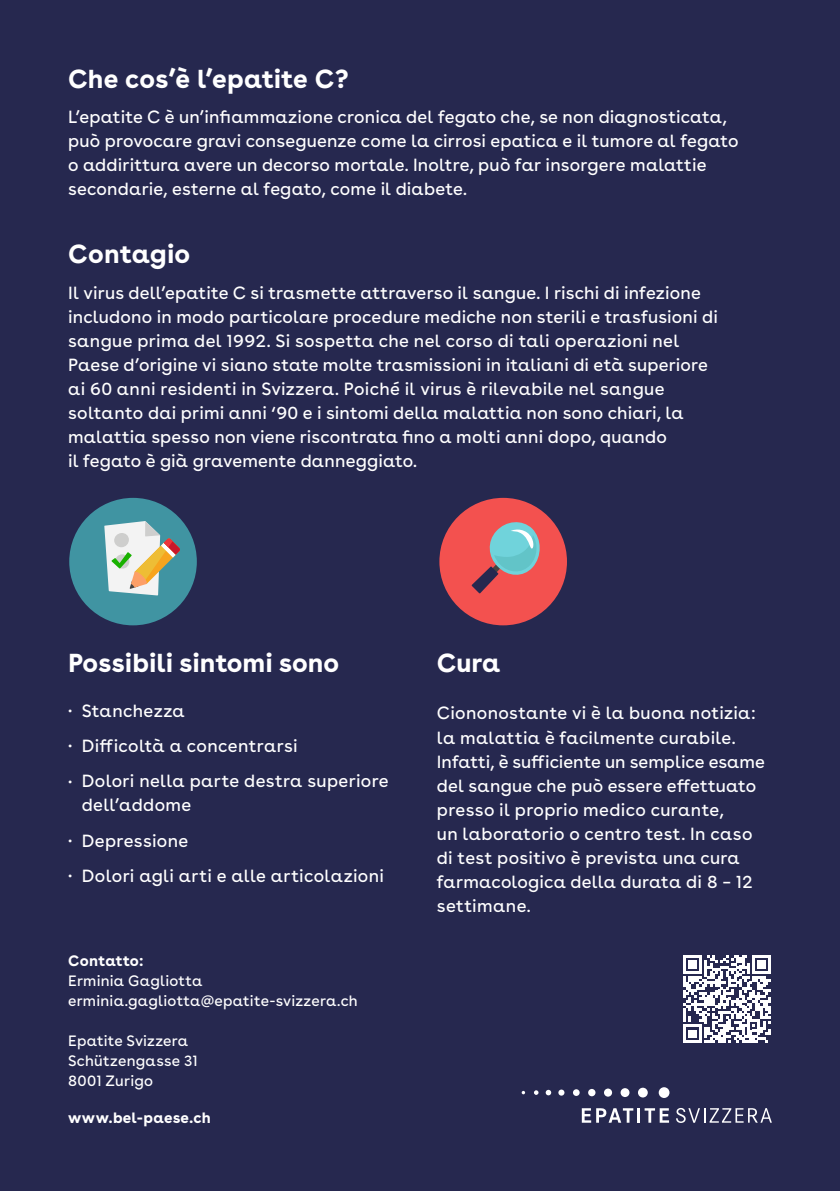
<style>
.page{position:relative;width:840px;height:1191px;background:#fff}
.page>*{position:absolute;margin:0;border:0;box-sizing:border-box;transform-origin:0 0}
.t1{font:700 26px "Buenos Aires";color:#fff}
.t2{font:17.6px/24px "Buenos Aires";letter-spacing:.01em;color:#fff}
.t3{font:15px/20px "Buenos Aires";letter-spacing:.015em;color:#fff}
.t4{font:700 15px "Buenos Aires";letter-spacing:.02em;color:#fff}
</style>
<div class="page">
<div style="left:0;top:0;width:839px;height:1191px;background:#26284f"></div>
<svg style="left:581px;top:1108px;width:52px;height:14px"></svg>
<hr style="left:637px;top:1108px;width:3px;height:14px;background:#fff">
<svg style="left:644px;top:1108px;width:24px;height:14px"></svg>
<svg style="left:521px;top:1090px;width:4px;height:4px"></svg>
<svg style="left:534px;top:1090px;width:4px;height:4px"></svg>
<svg style="left:545px;top:1089px;width:6px;height:6px"></svg>
<svg style="left:558px;top:1089px;width:6px;height:6px"></svg>
<svg style="left:572px;top:1089px;width:7px;height:7px"></svg>
<svg style="left:587px;top:1089px;width:8px;height:7px"></svg>
<svg style="left:603px;top:1088px;width:8px;height:8px"></svg>
<div style="left:620px;top:1088px;width:9px;height:9px;background:#fff;border-radius:50%"></div>
<svg style="left:637px;top:1087px;width:10px;height:10px"></svg>
<div style="left:658px;top:1087px;width:11px;height:11px;background:#fff;border-radius:50%"></div>
<svg style="left:676px;top:1108px;width:95px;height:15px"></svg>
<div style="left:69px;top:498px;width:128px;height:127px;background:#4094a2;border-radius:50%"></div>
<svg style="left:104px;top:521px;width:76px;height:74px"></svg>
<div style="left:439px;top:498px;width:127px;height:127px;background:#f3514f;border-radius:50%"></div>
<svg style="left:471px;top:522px;width:69px;height:71px"></svg>
<svg style="left:683px;top:955px;width:87px;height:87px"></svg>
<h1 class="t1" style="left:68px;top:56px;width:282px">Che cos’è l’epatite C?</h1>
<p class="t2" style="left:68px;top:103px;width:671px">L’epatite C è un’infiammazione cronica del fegato che, se non diagnosticata, può provocare gravi conseguenze come la cirrosi epatica e il tumore al fegato o addirittura avere un decorso mortale. Inoltre, può far insorgere malattie secondarie, esterne al fegato, come il diabete.</p>
<h1 class="t1" style="left:68px;top:232px;width:124px">Contagio</h1>
<p class="t2" style="left:68px;top:279px;width:651px">Il virus dell’epatite C si trasmette attraverso il sangue. I rischi di infezione includono in modo particolare procedure mediche non sterili e trasfusioni di sangue prima del 1992. Si sospetta che nel corso di tali operazioni nel Paese d’origine vi siano state molte trasmissioni in italiani di età superiore ai 60 anni residenti in Svizzera. Poiché il virus è rilevabile nel sangue soltanto dai primi anni ‘90 e i sintomi della malattia non sono chiari, la malattia spesso non viene riscontrata fino a molti anni dopo, quando<br>il fegato è già gravemente danneggiato.</p>
<h1 class="t1" style="left:68px;top:640px;width:272px">Possibili sintomi sono</h1>
<h1 class="t1" style="left:436px;top:640px;width:65px">Cura</h1>
<p class="t2" style="left:436px;top:699px;width:329px">Ciononostante vi è la buona notizia: la malattia è facilmente curabile.<br>Infatti, è sufficiente un semplice esame del sangue che può essere effettuato presso il proprio medico curante,<br>un laboratorio o centro test. In caso di test positivo è prevista una cura farmacologica della durata di 8 – 12 settimane.</p>
<p class="t2" style="left:68px;top:691px;width:322px;line-height:35.4px">∙ Stanchezza<br>∙ Difficoltà a concentrarsi<br>∙ Dolori nella parte destra superiore</p>
<p class="t2" style="left:68px;top:786px;width:317px;line-height:35.4px;text-indent:14px">dell’addome<br>∙ Depressione<br>∙ Dolori agli arti e alle articolazioni</p>
<p class="t4" style="left:68px;top:948px;width:77px">Contatto:</p>
<p class="t3" style="left:68px;top:969px;width:291px">Erminia Gagliotta erminia.gagliotta@epatite-svizzera.ch</p>
<p class="t3" style="left:68px;top:1029px;width:131px">Epatite Svizzera<br>Schützengasse 31<br>8001 Zurigo</p>
<p class="t4" style="left:68px;top:1104px;width:144px">www.bel-paese.ch</p>
</div>
